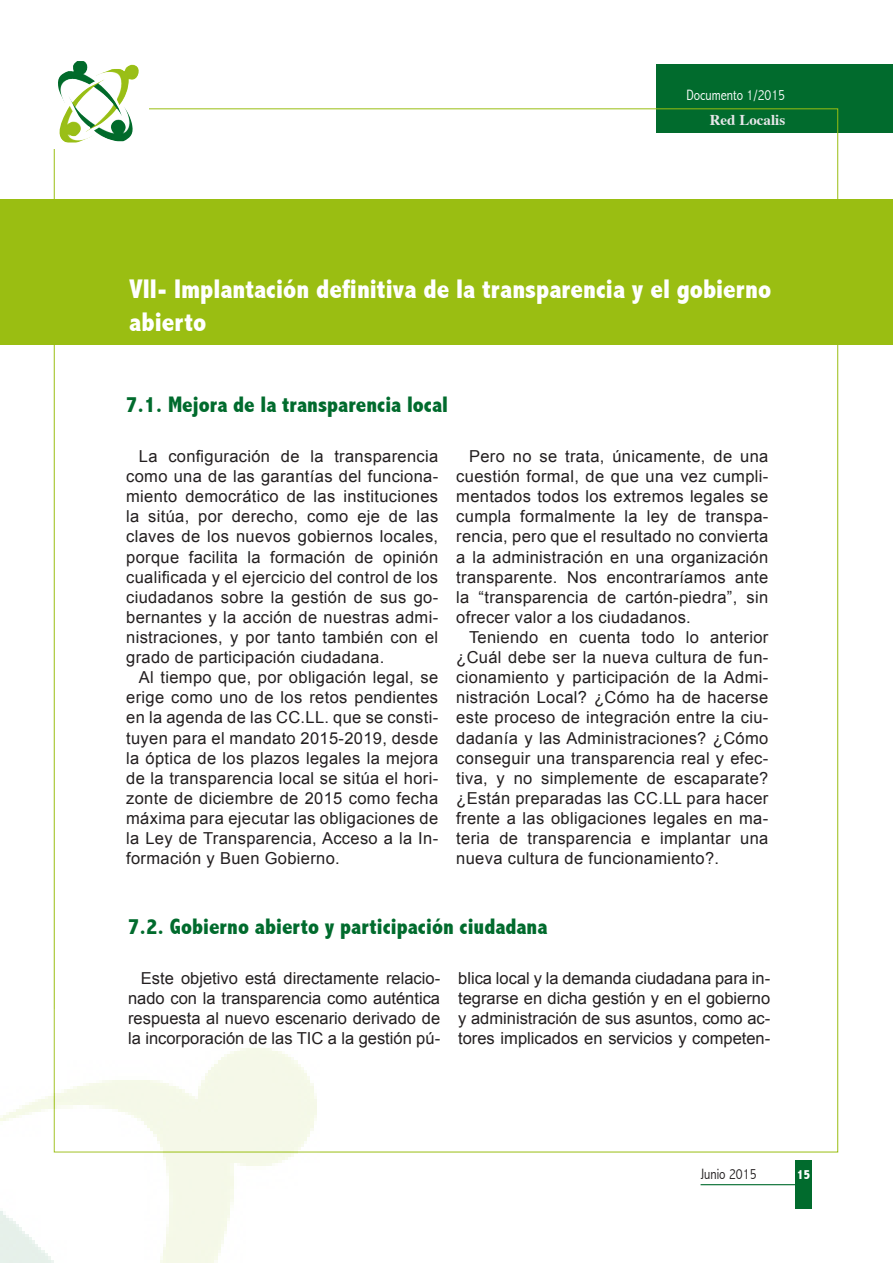
<style>
.page{position:relative;width:893px;height:1263px;background:#fff}
.page>*{position:absolute;margin:0;border:0;box-sizing:border-box;transform-origin:0 0}
.t1{font:800 condensed 27px/32.4px "Abadi";color:#fff}
.t2{font:800 condensed 22.5px "Abadi";color:#016b2d}
.t3{font:16.5px/20.1px "Arial";letter-spacing:.02em;color:#231f20;text-align:justify}
.t4{font:300 condensed 15px "Abadi";color:#fff}
.t5{font:700 15px "Times";color:#e6e7e9}
.t6{font:300 condensed 15px "Abadi";color:#231f20}
.t7{font:800 condensed 13.5px "Abadi";color:#fff}
</style>
<div class="page">
<div style="left:656px;top:64px;width:236px;height:68px;background:#016b2d"></div>
<div style="left:795px;top:1160px;width:17px;height:49px;background:#016b2d"></div>
<hr style="left:701px;top:1184px;width:106px;height:1px;background:#016b2d">
<img style="left:58px;top:63px;width:80px;height:78px">
<img style="left:0;top:1009px;width:320px;height:254px">
<div style="left:0;top:199px;width:892px;height:145px;background:#9abe12"></div>
<p class="t4" style="left:686px;top:87px;width:100px">Documento 1/2015</p>
<p class="t5" style="left:710px;top:114px;width:77px">Red Localis</p>
<h1 class="t1" style="left:129px;top:274px;width:644px">VII- Implantación definitiva de la transparencia y el gobierno abierto</h1>
<h2 class="t2" style="left:126px;top:392px;width:323px">7.1. Mejora de la transparencia local</h2>
<p class="t3" style="left:126px;top:446px;width:314px;text-indent:13px">La configuración de la transparencia como una de las garantías del funciona&shy;miento democrático de las instituciones la sitúa, por derecho, como eje de las claves de los nuevos gobiernos locales, porque facilita la formación de opinión cualificada y el ejercicio del control de los ciudadanos sobre la gestión de sus go&shy;bernantes y la acción de nuestras admi&shy;nistraciones, y por tanto también con el grado de participación ciudadana.</p>
<p class="t3" style="left:126px;top:667px;width:314px;text-indent:13px">Al tiempo que, por obligación legal, se erige como uno de los retos pendientes en la agenda de las CC.LL. que se consti&shy;tuyen para el mandato 2015-2019, desde la óptica de los plazos legales la mejora de la transparencia local se sitúa el hori&shy;zonte de diciembre de 2015 como fecha máxima para ejecutar las obligaciones de la Ley de Transparencia, Acceso a la In&shy;formación y Buen Gobierno.</p>
<p class="t3" style="left:456px;top:446px;width:314px;text-indent:13px">Pero no se trata, únicamente, de una cuestión formal, de que una vez cumpli&shy;mentados todos los extremos legales se cumpla formalmente la ley de transpa&shy;rencia, pero que el resultado no convierta a la administración en una organización transparente. Nos encontraríamos ante la “transparencia de cartón-piedra”, sin ofrecer valor a los ciudadanos.</p>
<p class="t3" style="left:456px;top:627px;width:314px;text-indent:13px">Teniendo en cuenta todo lo anterior ¿Cuál debe ser la nueva cultura de fun&shy;cionamiento y participación de la Admi&shy;nistración Local? ¿Cómo ha de hacerse este proceso de integración entre la ciu&shy;dadanía y las Administraciones? ¿Cómo conseguir una transparencia real y efec&shy;tiva, y no simplemente de escaparate? ¿Están preparadas las CC.LL para hacer frente a las obligaciones legales en ma&shy;teria de transparencia e implantar una nueva cultura de funcionamiento?.</p>
<h2 class="t2" style="left:128px;top:914px;width:421px">7.2. Gobierno abierto y participación ciudadana</h2>
<p class="t3" style="left:128px;top:968px;width:314px;text-indent:13px">Este objetivo está directamente relacio&shy;nado con la transparencia como auténtica respuesta al nuevo escenario derivado de la incorporación de las TIC a la gestión pú-</p>
<p class="t3" style="left:458px;top:968px;width:314px">blica local y la demanda ciudadana para in&shy;tegrarse en dicha gestión y en el gobierno y administración de sus asuntos, como ac&shy;tores implicados en servicios y competen-</p>
<p class="t6" style="left:701px;top:1166px;width:57px">Junio 2015</p>
<p class="t7" style="left:797px;top:1167px;width:15px">15</p>
</div>
